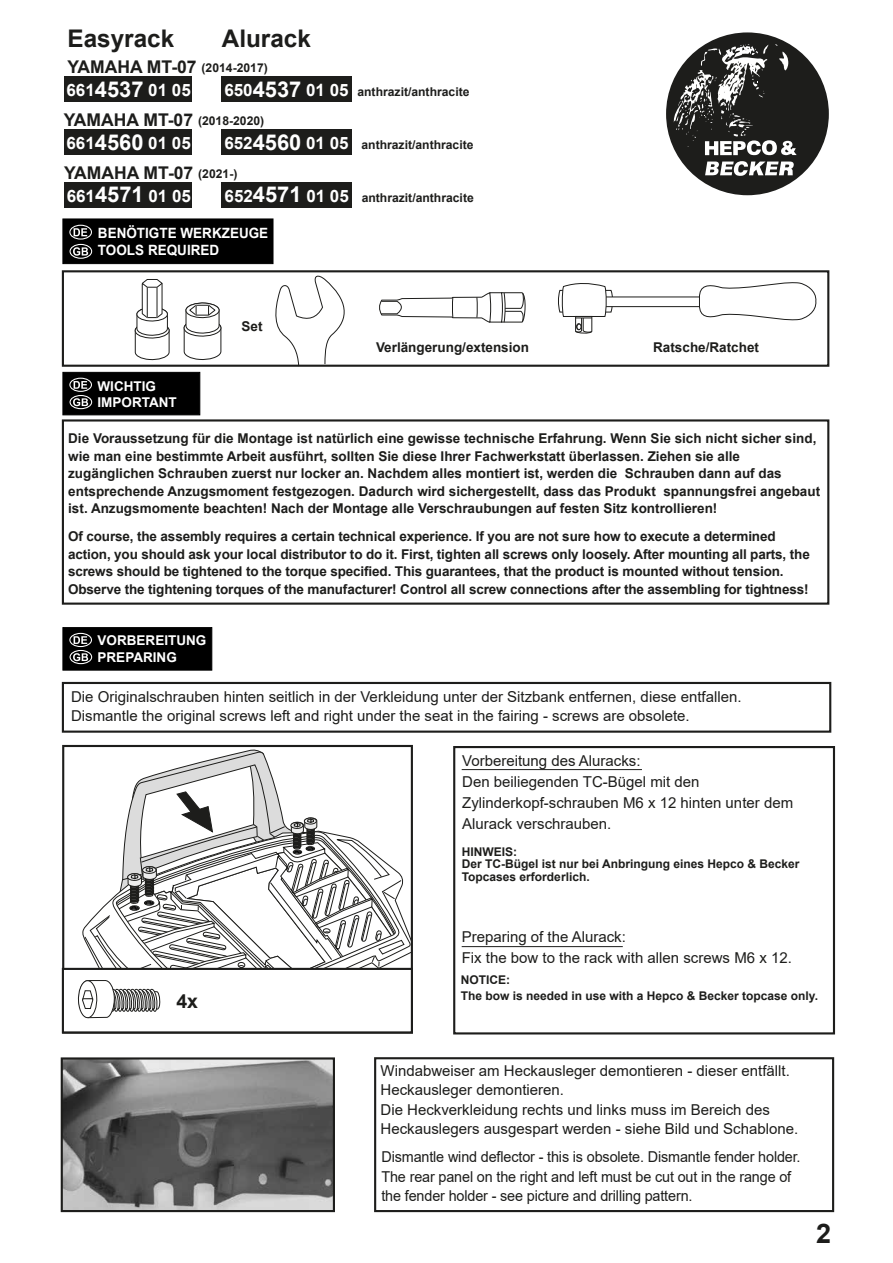
<style>
.page{position:relative;width:893px;height:1263px;background:#fff}
.page>*{position:absolute;margin:0;border:0;box-sizing:border-box;transform-origin:0 0}
.t1{font:700 27px "Arial";color:#1d1d1b}
.t2{font:700 24.3px "Arial";color:#1d1d1b}
.t3{font:700 19.5px "Arial";color:#1d1d1b}
.t4{font:700 17.55px "Arial";color:#1d1d1b}
.t5{font:700 16.95px "Arial";color:#fff}
.t6{font:15px/21px "Arial";color:#1d1d1b}
.t7{font:15px/19.5px "Arial";color:#1d1d1b;scale:.96 1}
.t8{font:700 14.1px/17px "Arial";color:#fff;scale:.95 1}
.t9{font:700 13.5px/17.5px "Arial";color:#1d1d1b}
.t10{font:700 13.5px/16.2px "Arial";color:#fff}
.t11{font:700 12.15px "Arial";color:#1d1d1b}
.t12{font:700 12px/16.5px "Arial";color:#1d1d1b}
.s1{font-size:12.15px}
.s2{font-size:21.9px}
.s3{font-size:16.95px;color:#fff}
.s4{font-size:21.9px;color:#fff}
</style>
<div class="page">
<div style="left:62px;top:270px;width:767px;height:97px;border:2px solid #1d1d1b"></div>
<svg style="left:379px;top:292px;width:147px;height:31px"></svg>
<div style="left:601px;top:297px;width:101px;height:10px;border:1px solid #1d1d1b"></div>
<svg style="left:558px;top:283px;width:55px;height:51px"></svg>
<svg style="left:699px;top:282px;width:118px;height:39px"></svg>
<svg style="left:273px;top:275px;width:77px;height:92px"></svg>
<svg style="left:183px;top:302px;width:39px;height:58px"></svg>
<svg style="left:134px;top:279px;width:36px;height:82px"></svg>
<div style="left:63px;top:219px;width:210px;height:45px;background:#000;border:1px solid #000"></div>
<svg style="left:74px;top:228px;width:13px;height:8px"></svg>
<div style="left:69px;top:225px;width:23px;height:15px;border:1px solid #fff;border-radius:50%"></div>
<svg style="left:73px;top:247px;width:15px;height:9px"></svg>
<div style="left:70px;top:244px;width:22px;height:15px;border:1px solid #fff;border-radius:50%"></div>
<div style="left:453px;top:746px;width:382px;height:288px;border:2px solid #1d1d1b"></div>
<div style="left:62px;top:745px;width:351px;height:289px;border:2px solid #1d1d1b"></div>
<hr style="left:462px;top:769px;width:180px;height:1px;background:#1d1d1b">
<hr style="left:462px;top:946px;width:161px;height:1px;background:#1d1d1b">
<div style="left:62px;top:419px;width:767px;height:186px;border:2px solid #1d1d1b"></div>
<div style="left:63px;top:372px;width:137px;height:43px;background:#000;border:1px solid #000"></div>
<svg style="left:74px;top:381px;width:13px;height:8px"></svg>
<div style="left:69px;top:378px;width:23px;height:14px;border:1px solid #fff;border-radius:50%"></div>
<svg style="left:73px;top:398px;width:15px;height:8px"></svg>
<div style="left:70px;top:395px;width:22px;height:14px;border:1px solid #fff;border-radius:50%"></div>
<div style="left:63px;top:627px;width:149px;height:43px;background:#000;border:1px solid #000"></div>
<svg style="left:74px;top:636px;width:13px;height:8px"></svg>
<div style="left:69px;top:633px;width:23px;height:14px;border:1px solid #fff;border-radius:50%"></div>
<svg style="left:73px;top:653px;width:15px;height:8px"></svg>
<div style="left:70px;top:650px;width:22px;height:14px;border:1px solid #fff;border-radius:50%"></div>
<div style="left:62px;top:968px;width:351px;height:65px;border:2px solid #1d1d1b"></div>
<svg style="left:78px;top:749px;width:333px;height:281px"></svg>
<div style="left:62px;top:682px;width:769px;height:51px;border:2px solid #1d1d1b"></div>
<div style="left:666px;top:32px;width:163px;height:163px;background:#1d1d1b;border-radius:50%"></div>
<svg style="left:705px;top:161px;width:89px;height:15px"></svg>
<svg style="left:673px;top:44px;width:124px;height:111px"></svg>
<div style="left:374px;top:1057px;width:460px;height:155px;border:2px solid #1d1d1b"></div>
<img style="left:64px;top:1060px;width:268px;height:149px">
<div style="left:61px;top:1057px;width:274px;height:155px;border:2px solid #1d1d1b"></div>
<div style="left:64px;top:77px;width:127px;height:25px;background:#1d1d1b"></div>
<div style="left:221px;top:77px;width:130px;height:25px;background:#1d1d1b"></div>
<div style="left:64px;top:130px;width:127px;height:25px;background:#1d1d1b"></div>
<div style="left:221px;top:130px;width:130px;height:25px;background:#1d1d1b"></div>
<div style="left:64px;top:183px;width:128px;height:25px;background:#1d1d1b"></div>
<div style="left:221px;top:183px;width:130px;height:25px;background:#1d1d1b"></div>
<h2 class="t2" style="left:68px;top:22px;width:108px">Easyrack</h2>
<h2 class="t2" style="left:222px;top:22px;width:91px">Alurack</h2>
<p class="t4" style="left:67px;top:54px;width:202px">YAMAHA MT-07 <span class="s1">(2014-2017)</span></p>
<p class="t5" style="left:66px;top:78px;width:126px">661<span class="s2">4537</span> 01 05</p>
<p class="t11" style="left:224px;top:83px;width:247px"><span class="s3">650</span><span class="s4">4537</span> <span class="s3">01 05</span> anthrazit/anthracite</p>
<p class="t5" style="left:66px;top:131px;width:126px">661<span class="s2">4560</span> 01 05</p>
<p class="t11" style="left:224px;top:136px;width:251px"><span class="s3">652</span><span class="s4">4560</span> <span class="s3">01 05</span> anthrazit/anthracite</p>
<p class="t4" style="left:64px;top:160px;width:175px">YAMAHA MT-07 <span class="s1">(2021-)</span></p>
<p class="t5" style="left:67px;top:184px;width:126px">661<span class="s2">4571</span> 01 05</p>
<p class="t11" style="left:225px;top:189px;width:251px"><span class="s3">652</span><span class="s4">4571</span> <span class="s3">01 05</span> anthrazit/anthracite</p>
<p class="t4" style="left:64px;top:107px;width:202px">YAMAHA MT-07 <span class="s1">(2018-2020)</span></p>
<p class="t8" style="left:98px;top:225px;width:181px">BENÖTIGTE WERKZEUGE<br>TOOLS REQUIRED</p>
<p class="t10" style="left:98px;top:378px;width:81px">WICHTIG<br>IMPORTANT</p>
<p class="t9" style="left:242px;top:318px;width:23px">Set</p>
<p class="t9" style="left:376px;top:339px;width:155px">Verlängerung/extension</p>
<p class="t9" style="left:653px;top:339px;width:107px">Ratsche/Ratchet</p>
<p class="t9" style="left:68px;top:430px;width:753px">Die Voraussetzung für die Montage ist natürlich eine gewisse technische Erfahrung. Wenn Sie sich nicht sicher sind, wie man eine bestimmte Arbeit ausführt, sollten Sie diese Ihrer Fachwerkstatt überlassen. Ziehen sie alle zugänglichen Schrauben zuerst nur locker an. Nachdem alles montiert ist, werden die Schrauben dann auf das entsprechende Anzugsmoment festgezogen. Dadurch wird sichergestellt, dass das Produkt spannungsfrei angebaut ist. Anzugsmomente beachten! Nach der Montage alle Verschraubungen auf festen Sitz kontrollieren!</p>
<p class="t9" style="left:68px;top:528px;width:743px">Of course, the assembly requires a certain technical experience. If you are not sure how to execute a determined action, you should ask your local distributor to do it. First, tighten all screws only loosely. After mounting all parts, the screws should be tightened to the torque specified. This guarantees, that the product is mounted without tension.<br>Observe the tightening torques of the manufacturer! Control all screw connections after the assembling for tightness!</p>
<p class="t10" style="left:98px;top:633px;width:110px">VORBEREITUNG<br>PREPARING</p>
<p class="t6" style="left:71px;top:686px;width:672px;line-height:19.5px">Die Originalschrauben hinten seitlich in der Verkleidung unter der Sitzbank entfernen, diese entfallen.<br>Dismantle the original screws left and right under the seat in the fairing - screws are obsolete.</p>
<h3 class="t3" style="left:176px;top:988px;width:23px">4x</h3>
<p class="t6" style="left:462px;top:750px;width:332px">Vorbereitung des Aluracks:<br>Den beiliegenden TC-Bügel mit den Zylinderkopf-schrauben M6 x 12 hinten unter dem Alurack verschrauben.</p>
<p class="t12" style="left:462px;top:846px;width:339px;line-height:12px">HINWEIS:<br>Der TC-Bügel ist nur bei Anbringung eines Hepco &amp; Becker</p>
<p class="t12" style="left:462px;top:869px;width:129px">Topcases erforderlich.</p>
<p class="t6" style="left:462px;top:926px;width:332px">Preparing of the Alurack:<br>Fix the bow to the rack with allen screws M6 x 12.</p>
<p class="t12" style="left:461px;top:971px;width:359px">NOTICE:<br>The bow is needed in use with a Hepco &amp; Becker topcase only.</p>
<p class="t6" style="left:381px;top:1061px;width:419px;line-height:19.5px">Windabweiser am Heckausleger demontieren - dieser entfällt.<br>Heckausleger demontieren.<br>Die Heckverkleidung rechts und links muss im Bereich des Heckauslegers ausgespart werden - siehe Bild und Schablone.</p>
<p class="t7" style="left:381px;top:1147px;width:438px">Dismantle wind deflector - this is obsolete. Dismantle fender holder.<br>The rear panel on the right and left must be cut out in the range of the fender holder - see picture and drilling pattern.</p>
<h1 class="t1" style="left:816px;top:1214px;width:17px">2</h1>
</div>
